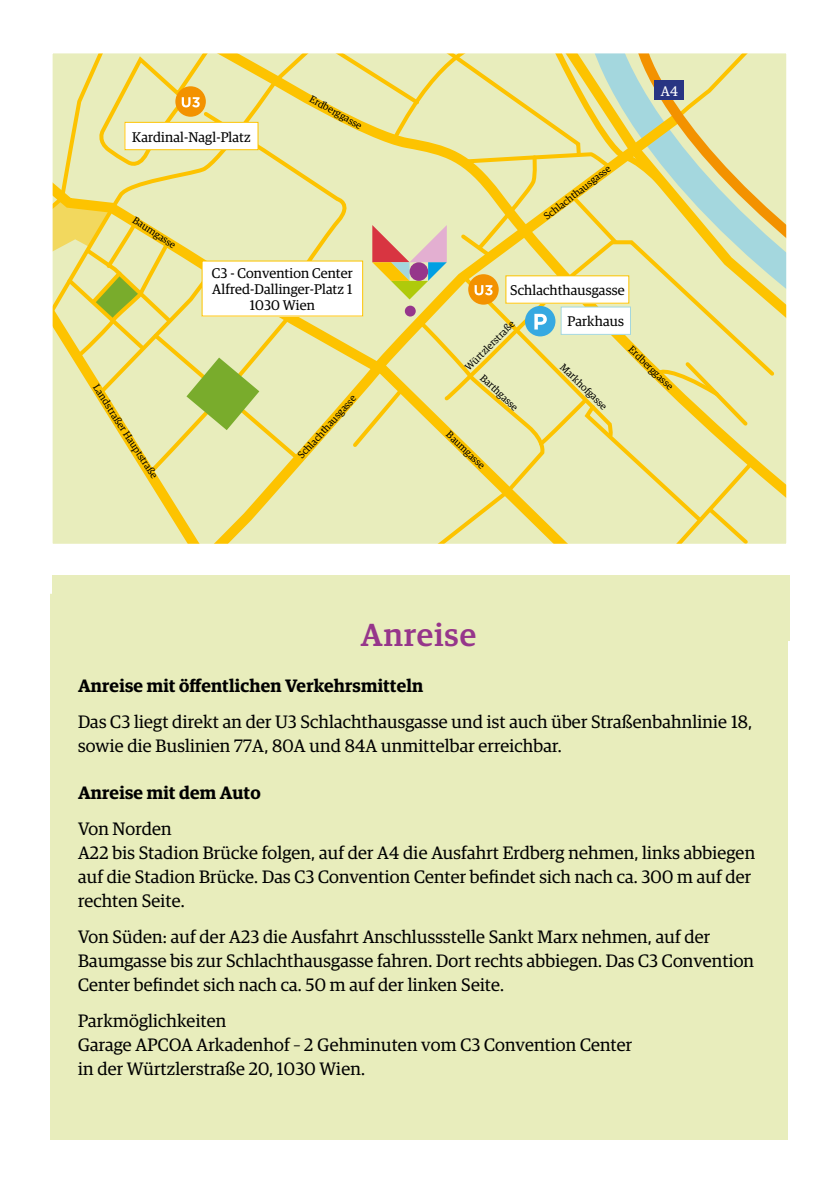
<style>
.page{position:relative;width:840px;height:1191px;background:#fff}
.page>*{position:absolute;margin:0;border:0;box-sizing:border-box;transform-origin:0 0}
.t1{font:500 32px "Guardian Egyp";letter-spacing:.03em;color:#96368b}
.t2{font:18px/24px "Guardian Egyp";letter-spacing:.01em;color:#000}
.t3{font:600 18px "Guardian Egyp";letter-spacing:.01em;color:#000}
.t4{font:14px/16px "Guardian Egyp";letter-spacing:.01em;color:#000;text-align:center}
.t5{font:14px "Guardian Egyp";color:#fff}
.t6{font:10px "Guardian Egyp";color:#000}
</style>
<div class="page">
<div style="left:50px;top:51px;width:737px;height:1089px;background:#e8edbc"></div>
<div style="left:50px;top:543px;width:740px;height:76px;background:#fff"></div>
<div style="left:52px;top:575px;width:737px;height:66px;background:#e8edbc"></div>
<svg style="left:50px;top:51px;width:737px;height:492px"></svg>
<p class="t4" style="left:132px;top:128px;width:120px">Kardinal-Nagl-Platz</p>
<p class="t6" style="left:138px;top:213px;width:51px;rotate:34deg">Baumgasse</p>
<p class="t6" style="left:314px;top:92px;width:59px;rotate:29deg">Erdberggasse</p>
<p class="t6" style="left:101px;top:382px;width:111px;rotate:57deg">Landstraßer Hauptstraße</p>
<p class="t4" style="left:212px;top:264px;width:142px">C3 - Convention Center<br>Alfred-Dallinger-Platz 1<br>1030 Wien</p>
<p class="t6" style="left:294px;top:452px;width:83px;rotate:-48deg">Schlachthausgasse</p>
<p class="t6" style="left:540px;top:212px;width:83px;rotate:-38deg">Schlachthausgasse</p>
<p class="t4" style="left:510px;top:281px;width:116px">Schlachthausgasse</p>
<p class="t5" style="left:660px;top:81px;width:19px">A4</p>
<p class="t6" style="left:461px;top:364px;width:67px;rotate:-45deg">Würtzlerstraße</p>
<p class="t6" style="left:486px;top:371px;width:49px;rotate:43deg">Barthgasse</p>
<p class="t6" style="left:452px;top:428px;width:51px;rotate:44deg">Baumgasse</p>
<p class="t4" style="left:567px;top:312px;width:58px">Parkhaus</p>
<p class="t6" style="left:566px;top:360px;width:62px;rotate:44deg">Markhofgasse</p>
<p class="t6" style="left:634px;top:343px;width:59px;rotate:44deg">Erdberggasse</p>
<h1 class="t1" style="left:361px;top:612px;width:117px">Anreise</h1>
<p class="t3" style="left:78px;top:672px;width:346px">Anreise mit öffentlichen Verkehrsmitteln</p>
<p class="t2" style="left:78px;top:708px;width:675px">Das C3 liegt direkt an der U3 Schlachthausgasse und ist auch über Straßenbahnlinie 18, sowie die Buslinien 77A, 80A und 84A unmittelbar erreichbar.</p>
<p class="t3" style="left:78px;top:779px;width:184px">Anreise mit dem Auto</p>
<p class="t2" style="left:78px;top:815px;width:678px">Von Norden<br>A22 bis Stadion Brücke folgen, auf der A4 die Ausfahrt Erdberg nehmen, links abbiegen auf die Stadion Brücke. Das C3 Convention Center befindet sich nach ca. 300 m auf der rechten Seite.</p>
<p class="t2" style="left:78px;top:923px;width:677px">Von Süden: auf der A23 die Ausfahrt Anschlussstelle Sankt Marx nehmen, auf der<br>Baumgasse bis zur Schlachthausgasse fahren. Dort rechts abbiegen. Das C3 Convention<br>Center befindet sich nach ca. 50 m auf der linken Seite.</p>
<p class="t2" style="left:78px;top:1007px;width:555px">Parkmöglichkeiten<br>Garage APCOA Arkadenhof – 2 Gehminuten vom C3 Convention Center in der Würtzlerstraße 20, 1030 Wien.</p>
</div>
